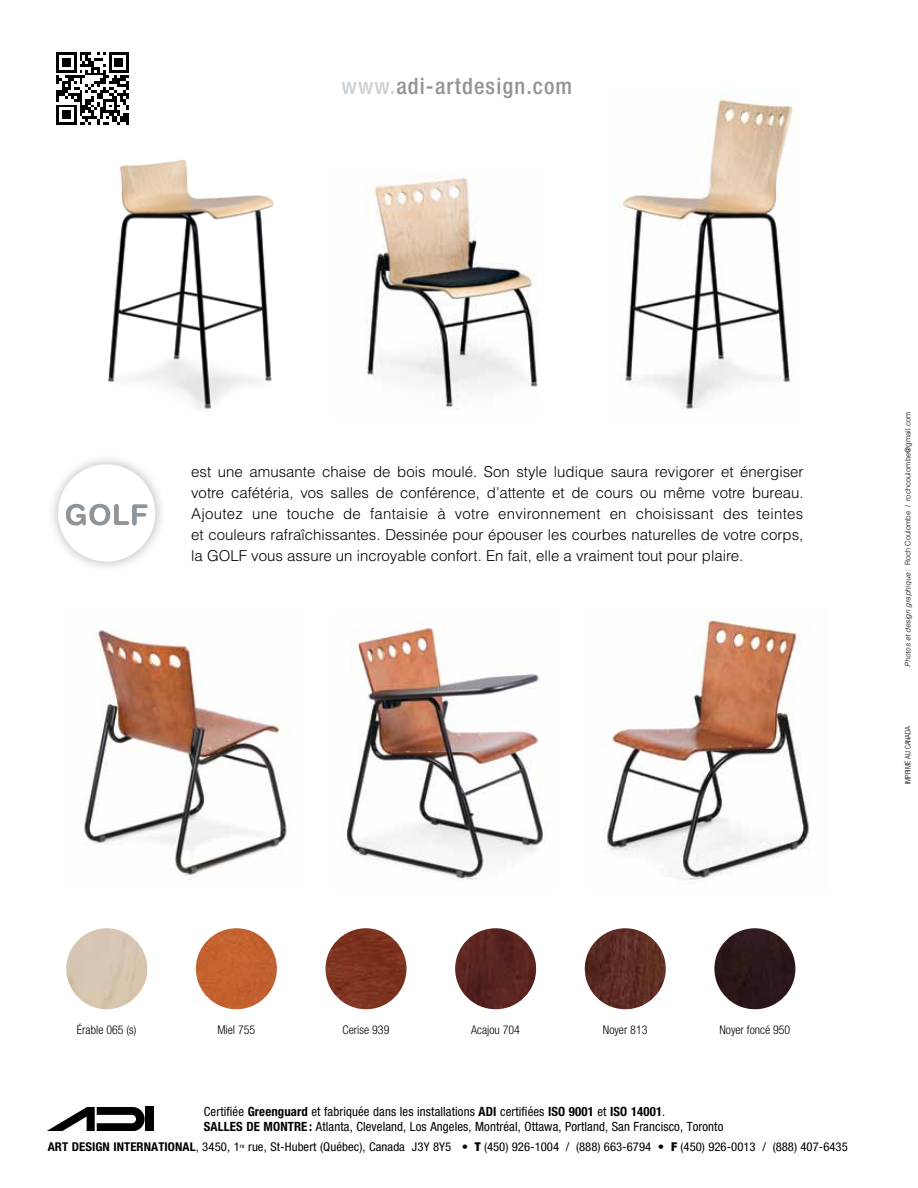
<style>
.page{position:relative;width:918px;height:1188px;background:#fff}
.page>*{position:absolute;margin:0;border:0;box-sizing:border-box;transform-origin:0 0}
.t1{font:500 condensed 22.5px "Helvetica Neue";letter-spacing:.05em;color:#8e959a}
.t2{font:300 15px/21px "Helvetica";color:#000;text-align:justify}
.t3{font:condensed 12.75px/15px "Helvetica Neue";letter-spacing:.01em;color:#000}
.t4{font:condensed 12.15px "Helvetica Neue";color:#000;scale:1.05 1}
.t5{font:300 condensed 12px "Helvetica Neue";color:#000}
.t6{font:300 7.5px "Helvetica";color:#000}
.t7{font:300 condensed 7.5px "Helvetica Neue";color:#000}
.s1{color:#cbd1d7}
.s2{font-style:italic}
.s3{font-family:"Helvetica Neue";font-stretch:condensed}
.s4{font-weight:700}
.s5{font-weight:900}
</style>
<div class="page">
<img style="left:604px;top:618px;width:206px;height:262px">
<img style="left:365px;top:177px;width:173px;height:232px">
<img style="left:343px;top:628px;width:202px;height:252px">
<img style="left:84px;top:630px;width:203px;height:247px">
<img style="left:611px;top:90px;width:182px;height:319px">
<img style="left:107px;top:159px;width:167px;height:250px">
<div style="left:146px;top:1107px;width:8px;height:24px;background:#000"></div>
<svg style="left:47px;top:1107px;width:98px;height:24px"></svg>
<img style="left:326px;top:928px;width:81px;height:81px;border-radius:40px">
<img style="left:66px;top:928px;width:81px;height:81px;border-radius:40px">
<div style="left:196px;top:928px;width:81px;height:81px;background:#c36230;border-radius:40px"></div>
<img style="left:455px;top:928px;width:81px;height:81px;border-radius:40px">
<img style="left:585px;top:928px;width:81px;height:81px;border-radius:40px">
<img style="left:714px;top:928px;width:81px;height:81px;border-radius:40px">
<div style="left:47px;top:453px;width:120px;height:120px;background:#000;opacity:.22"></div>
<div style="left:58px;top:464px;width:97px;height:98px;background:#fff;border-radius:50%"></div>
<svg style="left:66px;top:504px;width:82px;height:22px"></svg>
<svg style="left:56px;top:52px;width:73px;height:73px"></svg>
<h1 class="t1" style="left:341px;top:73px;width:232px"><span class="s1">www.</span>adi-artdesign.com</h1>
<p class="t2" style="left:191px;top:461px;width:614px">est une amusante chaise de bois moulé. Son style ludique saura revigorer et énergiser votre cafétéria, vos salles de conférence, d’attente et de cours ou même votre bureau.<br>Ajoutez une touche de fantaisie à votre environnement en choisissant des teintes et couleurs rafraîchissantes. Dessinée pour épouser les courbes naturelles de votre corps, la GOLF vous assure un incroyable confort. En fait, elle a vraiment tout pour plaire.</p>
<p class="t6" style="left:903px;top:667px;width:256px;rotate:-90deg"><span class="s2">Photos et design graphique:</span> Roch Coulombe <span class="s3">/</span> rochcoulombe@gmail.com</p>
<p class="t7" style="left:904px;top:784px;width:60px;rotate:-90deg">IMPRIMÉ AU CANADA</p>
<p class="t5" style="left:77px;top:1023px;width:61px">Érable 065 (s)</p>
<p class="t5" style="left:217px;top:1023px;width:39px">Miel 755</p>
<p class="t5" style="left:343px;top:1023px;width:48px">Cerise 939</p>
<p class="t5" style="left:471px;top:1023px;width:50px">Acajou 704</p>
<p class="t5" style="left:603px;top:1023px;width:46px">Noyer 813</p>
<p class="t5" style="left:719px;top:1023px;width:72px">Noyer foncé 950</p>
<p class="t3" style="left:204px;top:1104px;width:521px">Certifiée <span class="s4">GREENGUARD</span> et fabriquée dans les installations <span class="s4">ADI</span> certifiées <span class="s4">ISO 9001</span> et <span class="s4">ISO 14001</span>.<br><span class="s4">SALLES DE MONTRE :</span> Atlanta, Cleveland, Los Angeles, Montréal, Ottawa, Portland, San Francisco, Toronto</p>
<p class="t4" style="left:48px;top:1140px;width:763px"><span class="s4">ART DESIGN INTERNATIONAL</span>, 3450, 1<sup>re</sup> rue, St-Hubert (Québec), Canada J3Y 8Y5 • <span class="s5">T</span> (450) 926-1004 / (888) 663-6794 • <span class="s5">F</span> (450) 926-0013 / (888) 407-6435</p>
</div>
